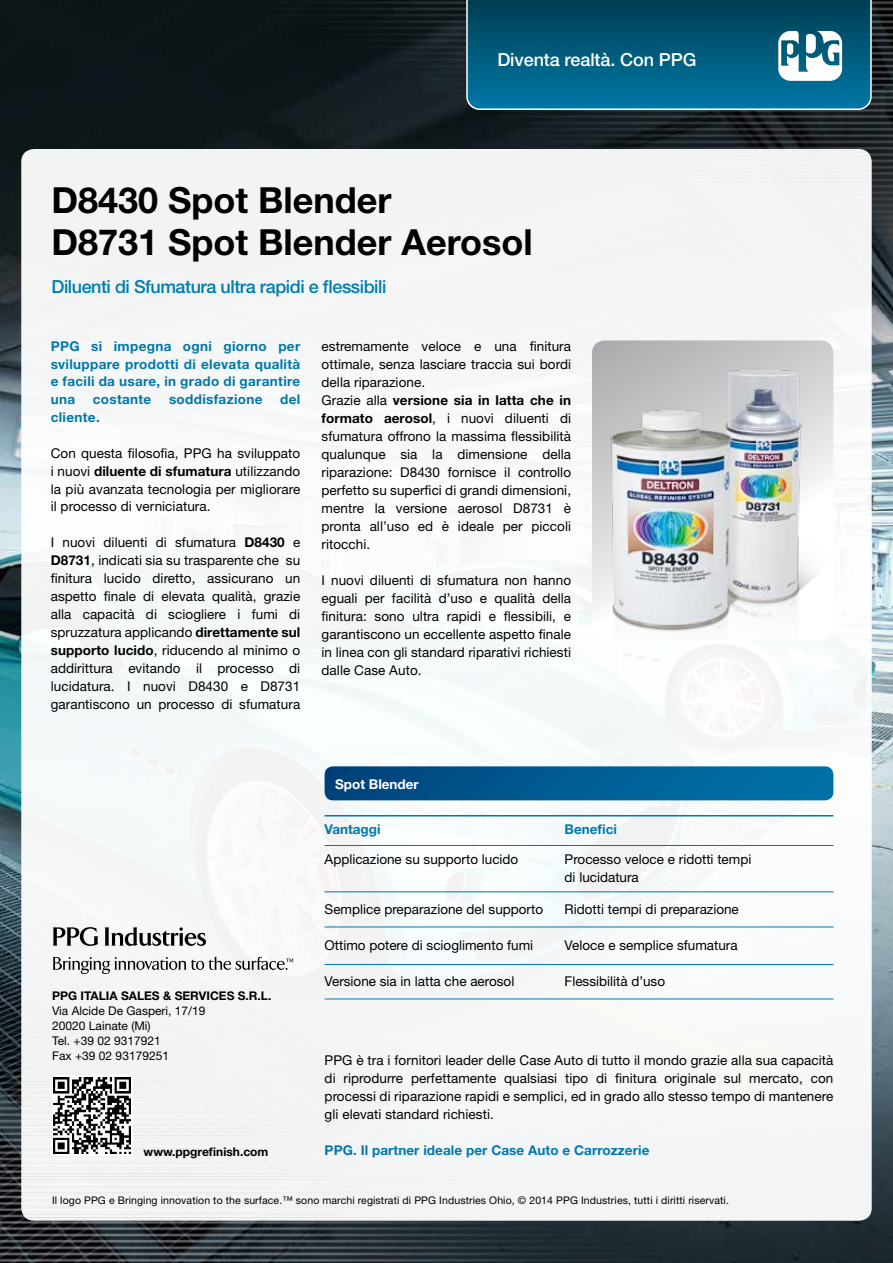
<style>
.page{position:relative;width:893px;height:1263px;background:#fff}
.page>*{position:absolute;margin:0;border:0;box-sizing:border-box;transform-origin:0 0}
.t1{font:700 36px/42px "Helvetica Neue";color:#000}
.t2{font:500 18px "Helvetica Neue";letter-spacing:-.025em;color:#007eaf}
.t3{font:500 18px "Helvetica Neue";letter-spacing:-.005em;color:#fff}
.t4{font:13.5px/18px "Helvetica Neue";letter-spacing:.005em;color:#000;text-align:justify}
.t5{font:700 13.5px/17.7px "Helvetica Neue";letter-spacing:.025em;color:#0078a9;text-align:justify}
.t6{font:700 13.5px "Helvetica Neue";letter-spacing:.005em;color:#0078ae}
.t7{font:700 13.5px "Helvetica Neue";color:#fff}
.t8{font:12px/15px "Helvetica Neue";color:#000}
.t9{font:700 12px "Helvetica Neue";color:#000}
.t10{font:10.5px "Helvetica Neue";letter-spacing:.01em;color:#000}
.s1{font-weight:700}
</style>
<div class="page">
<img style="left:0;top:0;width:893px;height:1263px">
<div style="left:21px;top:149px;width:851px;height:1072px;background:#f6f9fa;border-radius:13px"></div>
<img style="left:134px;top:0;width:759px;height:280px">
<img style="left:0;top:983px;width:747px;height:280px">
<img style="left:592px;top:340px;width:241px;height:291px">
<svg style="left:53px;top:927px;width:45px;height:19px"></svg>
<svg style="left:104px;top:927px;width:102px;height:19px"></svg>
<svg style="left:53px;top:957px;width:240px;height:17px"></svg>
<svg style="left:52px;top:1075px;width:81px;height:81px"></svg>
<img style="left:54px;top:1077px;width:77px;height:77px">
<svg style="left:325px;top:766px;width:508px;height:34px;background:#035d93"></svg>
<hr style="left:325px;top:815px;width:508px;height:1px;background:#0078ae">
<hr style="left:325px;top:926px;width:508px;height:1px;background:#0078ae">
<hr style="left:325px;top:891px;width:508px;height:1px;background:#0078ae">
<hr style="left:325px;top:845px;width:508px;height:1px;background:#0078ae">
<hr style="left:325px;top:964px;width:508px;height:1px;background:#0078ae">
<hr style="left:325px;top:998px;width:508px;height:1px;background:#0078ae">
<svg style="left:466px;top:0;width:406px;height:110px;background:#106584"></svg>
<h2 class="t3" style="left:497px;top:45px;width:201px">Diventa realtà. Con PPG</h2>
<h1 class="t1" style="left:51px;top:179px;width:483px">D8430 Spot Blender<br>D8731 Spot Blender Aerosol</h1>
<h2 class="t2" style="left:51px;top:276px;width:336px">Diluenti di Sfumatura ultra rapidi e flessibili</h2>
<p class="t5" style="left:51px;top:337px;width:251px">PPG si impegna ogni giorno per sviluppare prodotti di elevata qualità e facili da usare, in grado di garantire una</p>
<p class="t5" style="left:93px;top:390px;width:60px">costante</p>
<p class="t5" style="left:169px;top:390px;width:95px">soddisfazione</p>
<p class="t5" style="left:280px;top:390px;width:22px">del</p>
<p class="t5" style="left:51px;top:408px;width:51px">cliente.</p>
<p class="t4" style="left:51px;top:444px;width:251px">Con questa filosofia, PPG ha sviluppato i nuovi <span class="s1">diluente di sfumatura</span> utilizzando la più avanzata tecnologia per migliorare il processo di verniciatura.</p>
<p class="t4" style="left:51px;top:533px;width:251px">I nuovi diluenti di sfumatura <span class="s1">D8430</span> e <span class="s1">D8731</span>, indicati sia su trasparente che su finitura lucido diretto, assicurano un aspetto finale di elevata qualità, grazie alla capacità di sciogliere i fumi di spruzzatura applicando <span class="s1">direttamente sul supporto lucido</span>, riducendo al minimo o addirittura evitando il processo di lucidatura. I nuovi D8430 e D8731 garantiscono un processo di sfumatura</p>
<p class="t4" style="left:322px;top:337px;width:251px;text-align:left">estremamente veloce e una finitura ottimale, senza lasciare traccia sui bordi della riparazione.<br>Grazie alla <span class="s1">versione sia in latta che in formato aerosol</span>, i nuovi diluenti di sfumatura offrono la massima flessibilità qualunque sia la dimensione della riparazione: D8430 fornisce il controllo perfetto su superfici di grandi dimensioni, mentre la versione aerosol D8731 è pronta all’uso ed è ideale per piccoli ritocchi.</p>
<p class="t4" style="left:322px;top:571px;width:251px">I nuovi diluenti di sfumatura non hanno eguali per facilità d’uso e qualità della finitura: sono ultra rapidi e flessibili, e garantiscono un eccellente aspetto finale in linea con gli standard riparativi richiesti dalle Case Auto.</p>
<p class="t9" style="left:52px;top:988px;width:221px">PPG ITALIA SALES &amp; SERVICES S.R.L.</p>
<p class="t8" style="left:52px;top:1003px;width:155px">Via Alcide De Gasperi, 17/19<br>20020 Lainate (Mi)<br>Tel. +39 02 9317921<br>Fax +39 02 93179251</p>
<p class="t9" style="left:144px;top:1144px;width:126px">www.ppgrefinish.com</p>
<p class="t7" style="left:335px;top:775px;width:85px">Spot Blender</p>
<p class="t6" style="left:325px;top:821px;width:57px">Vantaggi</p>
<p class="t6" style="left:565px;top:821px;width:54px">Benefici</p>
<p class="t4" style="left:325px;top:850px;width:195px">Applicazione su supporto lucido</p>
<p class="t4" style="left:565px;top:850px;width:188px">Processo veloce e ridotti tempi di lucidatura</p>
<p class="t4" style="left:325px;top:900px;width:220px">Semplice preparazione del supporto</p>
<p class="t4" style="left:565px;top:900px;width:176px">Ridotti tempi di preparazione</p>
<p class="t4" style="left:325px;top:936px;width:210px">Ottimo potere di scioglimento fumi</p>
<p class="t4" style="left:565px;top:936px;width:175px">Veloce e semplice sfumatura</p>
<p class="t4" style="left:325px;top:972px;width:191px">Versione sia in latta che aerosol</p>
<p class="t4" style="left:565px;top:972px;width:102px">Flessibilità d’uso</p>
<p class="t4" style="left:325px;top:1051px;width:510px">PPG è tra i fornitori leader delle Case Auto di tutto il mondo grazie alla sua capacità di riprodurre perfettamente qualsiasi tipo di finitura originale sul mercato, con processi di riparazione rapidi e semplici, ed in grado allo stesso tempo di mantenere gli elevati standard richiesti.</p>
<p class="t6" style="left:325px;top:1142px;width:326px">PPG. Il partner ideale per Case Auto e Carrozzerie</p>
<p class="t10" style="left:52px;top:1193px;width:678px">Il logo PPG e Bringing innovation to the surface.™ sono marchi registrati di PPG Industries Ohio, © 2014 PPG Industries, tutti i diritti riservati.</p>
</div>
